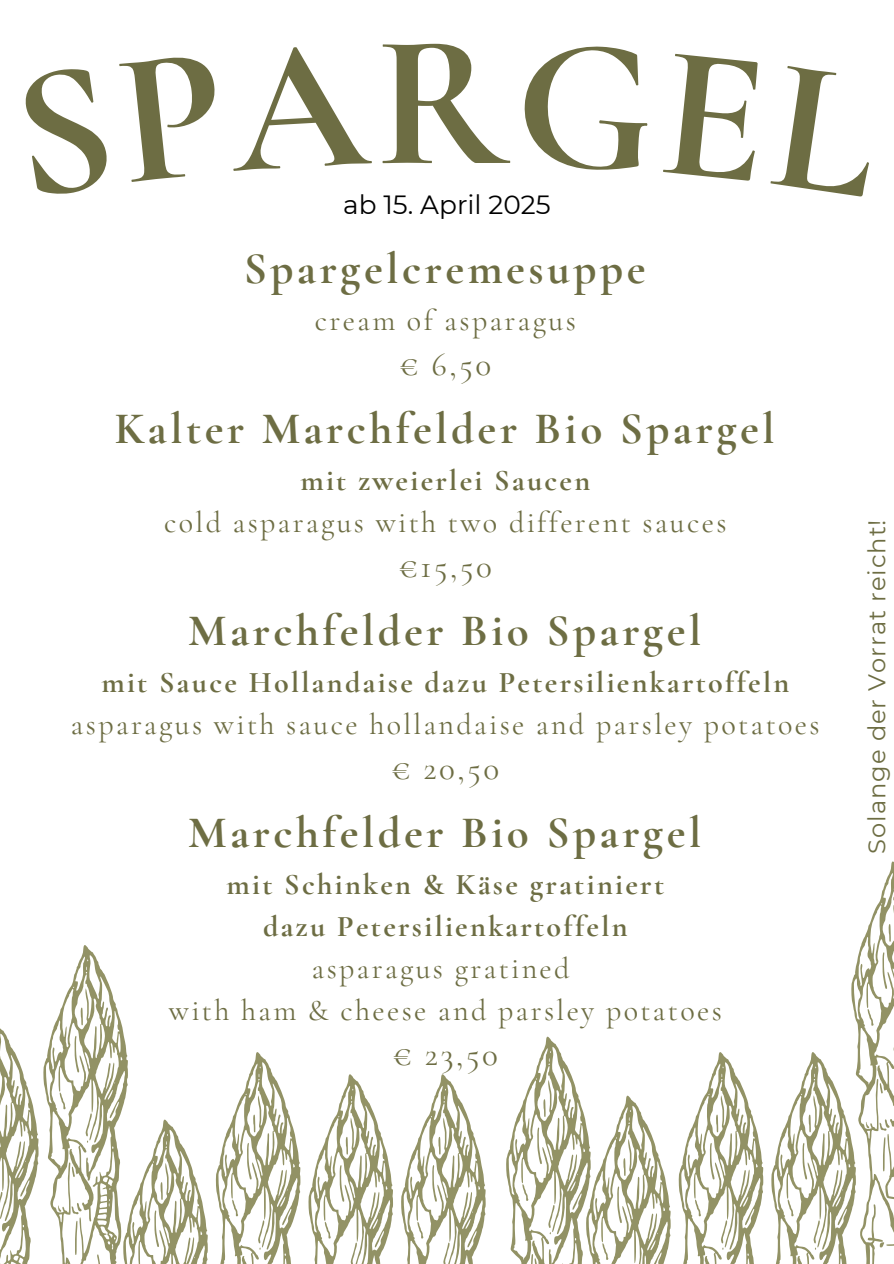
<style>
.page{position:relative;width:894px;height:1264px;background:#fff}
.page>*{position:absolute;margin:0;border:0;box-sizing:border-box;transform-origin:0 0}
.t1{font:700 189.9px "Cormorant Garamond";color:#6d6d43}
.t2{font:700 45px "Cormorant Garamond";letter-spacing:.08em;color:#6d6d43}
.t3{font:33px "Cormorant Garamond";letter-spacing:.08em;color:#6d6d43}
.t4{font:30px/41.8px "Cormorant Garamond";letter-spacing:.08em;color:#6d6d43;text-align:center}
.t5{font:700 30px/41.8px "Cormorant Garamond";letter-spacing:.08em;color:#6d6d43;text-align:center}
.t6{font:26.25px "Montserrat";color:#000}
.t7{font:24.15px "Montserrat";letter-spacing:.04em;color:#6d6d43}
.s1{font-weight:700}
.s2{font-weight:400}
</style>
<div class="page">
<svg style="left:506px;top:861px;width:387px;height:402px"></svg>
<svg style="left:0;top:945px;width:486px;height:318px"></svg>
<h3 class="t1" style="left:375px;top:-12px;width:134px">R</h3>
<p class="t6" style="left:343px;top:188px;width:209px">ab 15. April 2025</p>
<p class="t2" style="left:244px;top:242px;width:403px">Spargelcremesuppe</p>
<p class="t4" style="left:315px;top:300px;width:262px">cream of asparagus</p>
<p class="t3" style="left:399px;top:344px;width:93px">€ 6,50</p>
<p class="t2" style="left:115px;top:402px;width:661px">Kalter Marchfelder Bio Spargel</p>
<p class="t4" style="left:164px;top:460px;width:563px"><span class="s1">mit zweierlei Saucen<br></span>cold asparagus with two different sauces</p>
<p class="t3" style="left:398px;top:546px;width:95px">€15,50</p>
<p class="t2" style="left:188px;top:604px;width:514px">Marchfelder Bio Spargel</p>
<p class="t4" style="left:71px;top:662px;width:750px"><span class="s1">mit Sauce Hollandaise dazu Petersilienkartoffeln </span>asparagus with sauce hollandaise and parsley potatoes</p>
<p class="t3" style="left:391px;top:748px;width:110px">€ 20,50</p>
<p class="t2" style="left:188px;top:805px;width:514px">Marchfelder Bio Spargel</p>
<p class="t5" style="left:169px;top:863px;width:554px">mit Schinken &amp; Käse gratiniert<br>dazu Petersilienkartoffeln<br><span class="s2">asparagus gratined<br>with ham &amp; cheese and parsley potatoes</span></p>
<p class="t3" style="left:392px;top:1034px;width:107px">€ 23,50</p>
<p class="t7" style="left:862px;top:853px;width:336px;rotate:-90deg">Solange der Vorrat reicht!</p>
</div>
